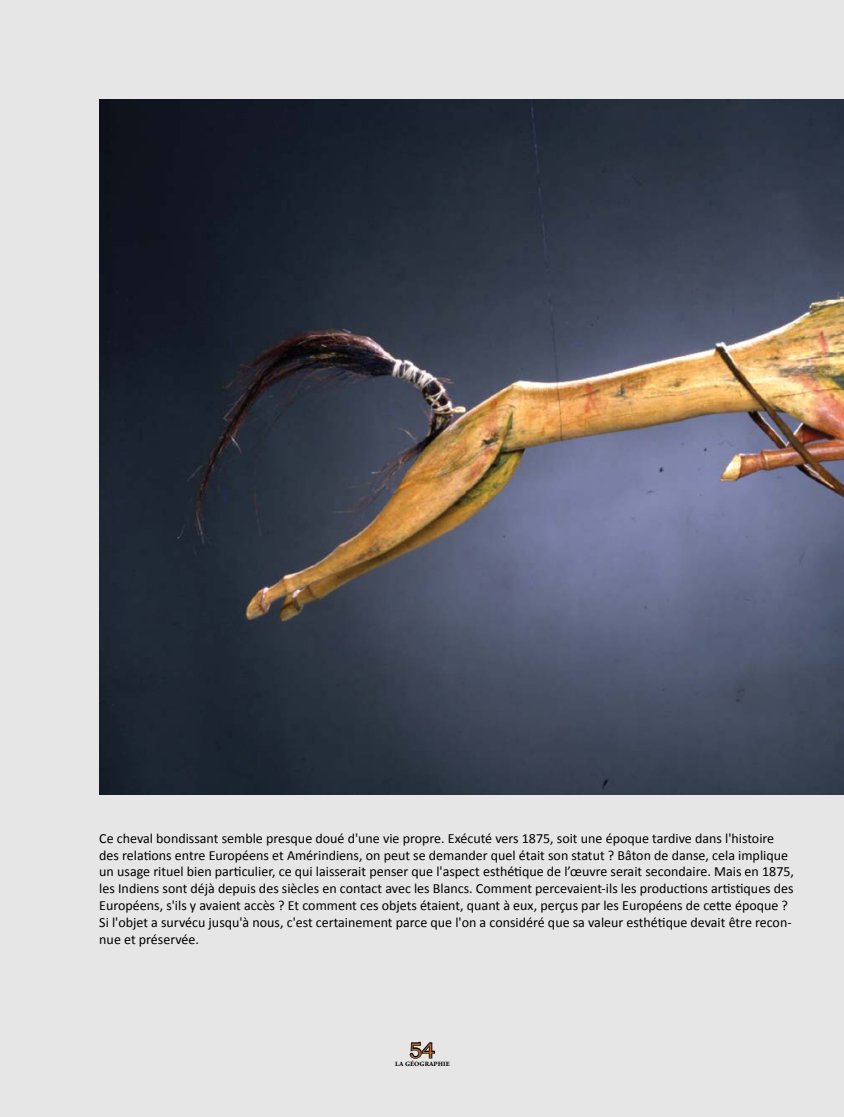
<style>
.page{position:relative;width:844px;height:1117px;background:#fff}
.page>*{position:absolute;margin:0;border:0;box-sizing:border-box;transform-origin:0 0}
.t1{font:21px "Bookman Old Style";color:#b56c35}
.t2{font:14px/16.8px "Calibri";color:#000}
.t3{font:700 7px "Arno Pro";letter-spacing:.01em;color:#000}
</style>
<div class="page">
<div style="left:0;top:0;width:843px;height:1116px;background:#e6e6e6"></div>
<img style="left:99px;top:99px;width:744px;height:695px">
<svg style="left:409px;top:1041px;width:26px;height:18px"></svg>
<p class="t2" style="left:99px;top:828px;width:696px">Ce cheval bondissant semble presque doué d'une vie propre. Exécuté vers 1875, soit une époque tardive dans l'histoire des relations entre Européens et Amérindiens, on peut se demander quel était son statut ? Bâton de danse, cela implique un usage rituel bien particulier, ce qui laisserait penser que l'aspect esthétique de l’œuvre serait secondaire. Mais en 1875, les Indiens sont déjà depuis des siècles en contact avec les Blancs. Comment percevaient-ils les productions artistiques des Européens, s'ils y avaient accès ? Et comment ces objets étaient, quant à eux, perçus par les Européens de cette époque ?<br>Si l'objet a survécu jusqu'à nous, c'est certainement parce que l'on a considéré que sa valeur esthétique devait être recon&shy;nue et préservée.</p>
<h1 class="t1" style="left:409px;top:1036px;width:28px">54</h1>
<p class="t3" style="left:395px;top:1059px;width:56px">LA GÉOGRAPHIE</p>
</div>
